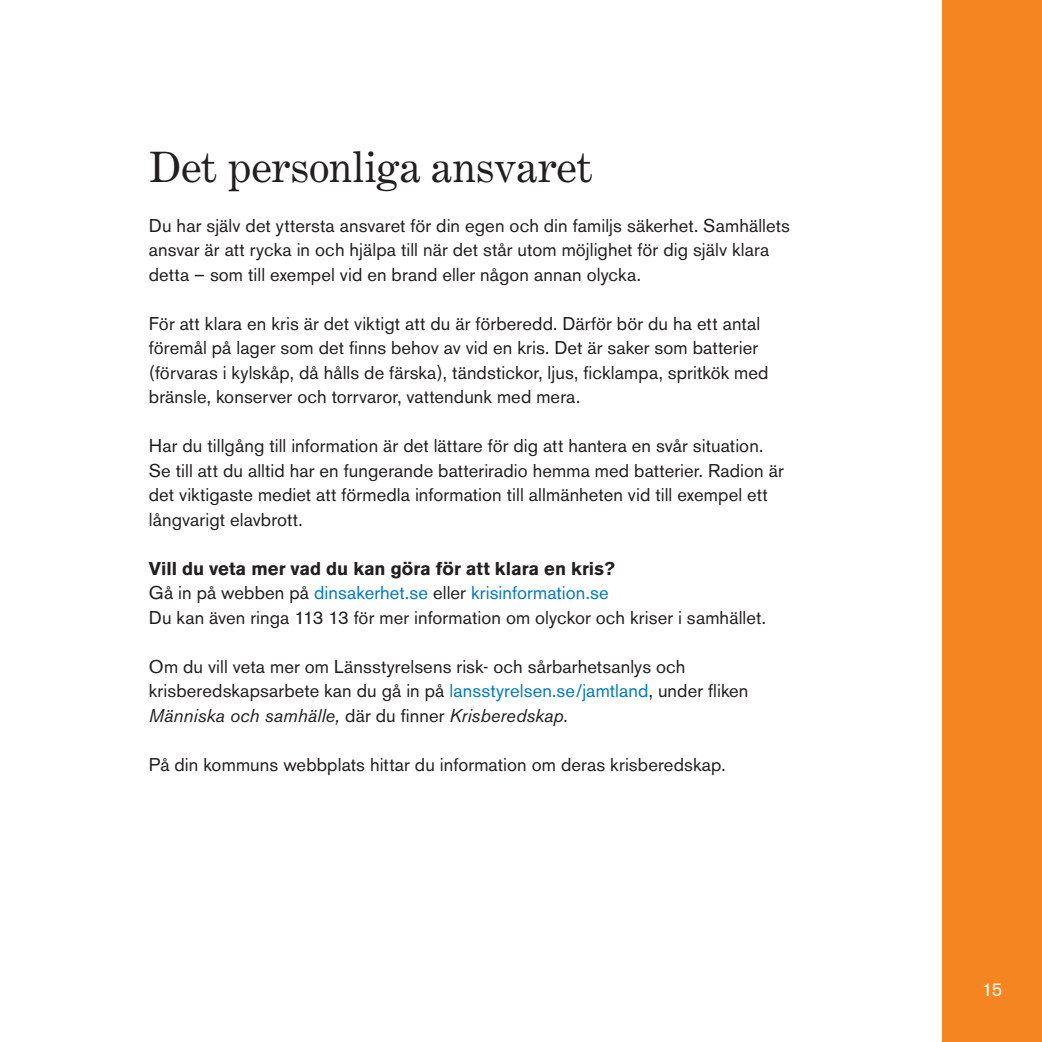
<style>
.page{position:relative;width:1042px;height:1042px;background:#fff}
.page>*{position:absolute;margin:0;border:0;box-sizing:border-box;transform-origin:0 0}
.Rubrik_1{font:42px "Century Expanded";letter-spacing:-.005em;color:#231f20}
.Brödtext{font:18.38px/24.5px "Akzidenz Grotesk BE";letter-spacing:.005em;color:#231f20}
.Brödtext-2{font:18.38px "Akzidenz Grotesk BE";letter-spacing:.005em;color:#007ac2}
.Rubrik_3{font:700 18.38px "Akzidenz Grotesk BE";color:#231f20}
.t1{font:18.38px "Akzidenz Grotesk BE";color:#fff}
.s1{color:#231f20}
.s2{color:#007ac2}
.s3{font-style:italic}
</style>
<div class="page">
<div style="left:943px;top:0;width:99px;height:1042px;background:#f58520"></div>
<p class="Rubrik_1" style="left:149px;top:142px;width:446px">Det personliga ansvaret</p>
<p class="Brödtext" style="left:149px;top:213px;width:642px">Du har själv det yttersta ansvaret för din egen och din familjs säkerhet. Samhällets ansvar är att rycka in och hjälpa till när det står utom möjlighet för dig själv klara detta – som till exempel vid en brand eller någon annan olycka.</p>
<p class="Brödtext" style="left:149px;top:311px;width:621px">För att klara en kris är det viktigt att du är förberedd. Därför bör du ha ett antal föremål på lager som det finns behov av vid en kris. Det är saker som batterier (förvaras i kylskåp, då hålls de färska), tändstickor, ljus, ficklampa, spritkök med bränsle, konserver och torrvaror, vattendunk med mera.</p>
<p class="Brödtext" style="left:149px;top:433px;width:636px">Har du tillgång till information är det lättare för dig att hantera en svår situation.<br>Se till att du alltid har en fungerande batteriradio hemma med batterier. Radion är det viktigaste mediet att förmedla information till allmänheten vid till exempel ett långvarigt elavbrott.</p>
<p class="Rubrik_3" style="left:149px;top:557px;width:468px">Vill du veta mer vad du kan göra för att klara en kris?</p>
<p class="Brödtext-2" style="left:149px;top:582px;width:461px"><span class="s1">Gå in på webben på</span> dinsakerhet.se <span class="s1">eller</span> krisinformation.se</p>
<p class="Brödtext" style="left:149px;top:605px;width:618px">Du kan även ringa 113 13 för mer information om olyckor och kriser i samhället.</p>
<p class="Brödtext" style="left:149px;top:654px;width:601px">Om du vill veta mer om Länsstyrelsens risk- och sårbarhetsanlys och krisberedskapsarbete kan du gå in på <span class="s2">lansstyrelsen.se/jamtland</span>, under fliken<br><span class="s3">Människa och samhälle,</span> där du finner <span class="s3">Krisberedskap</span>.</p>
<p class="Brödtext" style="left:149px;top:752px;width:578px">På din kommuns webbplats hittar du information om deras krisberedskap.</p>
<p class="t1" style="left:982px;top:979px;width:22px">15</p>
</div>
